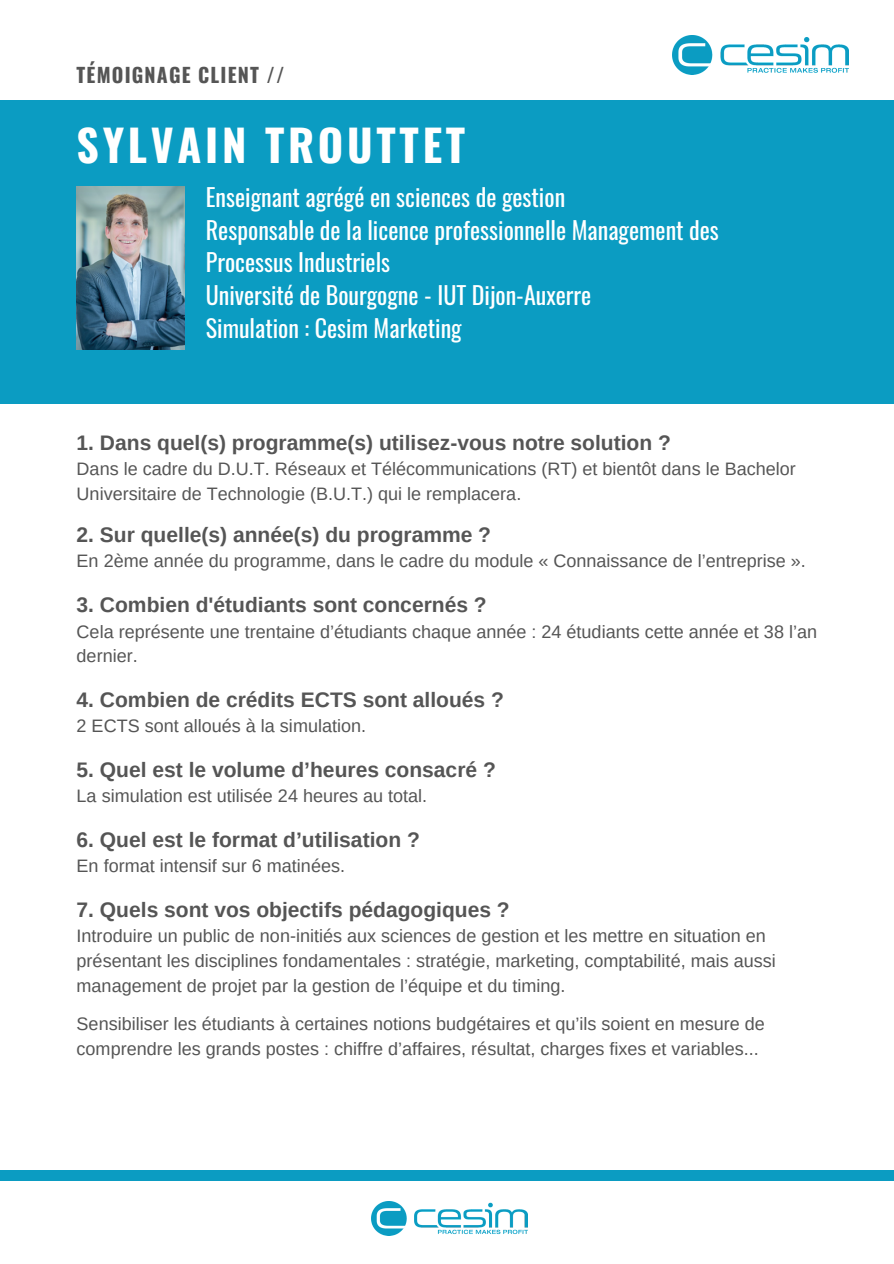
<style>
.page{position:relative;width:894px;height:1264px;background:#fff}
.page>*{position:absolute;margin:0;border:0;box-sizing:border-box;transform-origin:0 0}
.t1{font:700 43.5px "Oswald";letter-spacing:.085em;color:#fff}
.t2{font:24px/32.7px "Oswald";color:#fff}
.t3{font:700 21px "Arimo";color:#555}
.t4{font:700 19.8px "Oswald";letter-spacing:.06em;color:#555}
.t5{font:18px/24.5px "Arimo";color:#555}
</style>
<div class="page">
<div style="left:0;top:100px;width:893px;height:304px;background:#0b9cc2"></div>
<img style="left:672px;top:35px;width:175px;height:40px">
<div style="left:0;top:1169px;width:893px;height:11px;background:#0b9cc2"></div>
<img style="left:371px;top:1201px;width:156px;height:34px">
<img style="left:77px;top:186px;width:108px;height:164px">
<p class="t4" style="left:77px;top:60px;width:209px">TÉMOIGNAGE CLIENT //</p>
<p class="t1" style="left:77px;top:111px;width:390px">SYLVAIN TROUTTET</p>
<p class="t2" style="left:206px;top:180px;width:361px">Enseignant agrégé en sciences de gestion</p>
<p class="t2" style="left:206px;top:212px;width:514px">Responsable de la licence professionnelle Management des<br>Processus Industriels</p>
<p class="t2" style="left:206px;top:278px;width:387px">Université de Bourgogne - IUT Dijon-Auxerre</p>
<p class="t2" style="left:206px;top:310px;width:257px">Simulation : Cesim Marketing</p>
<p class="t3" style="left:77px;top:431px;width:595px">1. Dans quel(s) programme(s) utilisez-vous notre solution ?</p>
<p class="t5" style="left:77px;top:457px;width:720px">Dans le cadre du D.U.T. Réseaux et Télécommunications (RT) et bientôt dans le Bachelor<br>Universitaire de Technologie (B.U.T.) qui le remplacera.</p>
<p class="t3" style="left:77px;top:523px;width:416px">2. Sur quelle(s) année(s) du programme ?</p>
<p class="t5" style="left:77px;top:549px;width:730px">En 2ème année du programme, dans le cadre du module « Connaissance de l’entreprise ».</p>
<p class="t3" style="left:77px;top:593px;width:411px">3. Combien d'étudiants sont concernés ?</p>
<p class="t5" style="left:77px;top:619px;width:741px">Cela représente une trentaine d’étudiants chaque année : 24 étudiants cette année et 38 l’an dernier.</p>
<p class="t3" style="left:77px;top:687px;width:428px">4. Combien de crédits ECTS sont alloués ?</p>
<p class="t5" style="left:77px;top:713px;width:291px">2 ECTS sont alloués à la simulation.</p>
<p class="t3" style="left:77px;top:757px;width:420px">5. Quel est le volume d’heures consacré ?</p>
<p class="t5" style="left:77px;top:783px;width:352px">La simulation est utilisée 24 heures au total.</p>
<p class="t3" style="left:77px;top:828px;width:344px">6. Quel est le format d’utilisation ?</p>
<p class="t5" style="left:77px;top:853px;width:270px">En format intensif sur 6 matinées.</p>
<p class="t3" style="left:77px;top:898px;width:434px">7. Quels sont vos objectifs pédagogiques ?</p>
<p class="t5" style="left:77px;top:924px;width:700px">Introduire un public de non-initiés aux sciences de gestion et les mettre en situation en présentant les disciplines fondamentales : stratégie, marketing, comptabilité, mais aussi management de projet par la gestion de l’équipe et du timing.</p>
<p class="t5" style="left:77px;top:1011px;width:689px">Sensibiliser les étudiants à certaines notions budgétaires et qu’ils soient en mesure de comprendre les grands postes : chiffre d’affaires, résultat, charges fixes et variables...</p>
</div>
